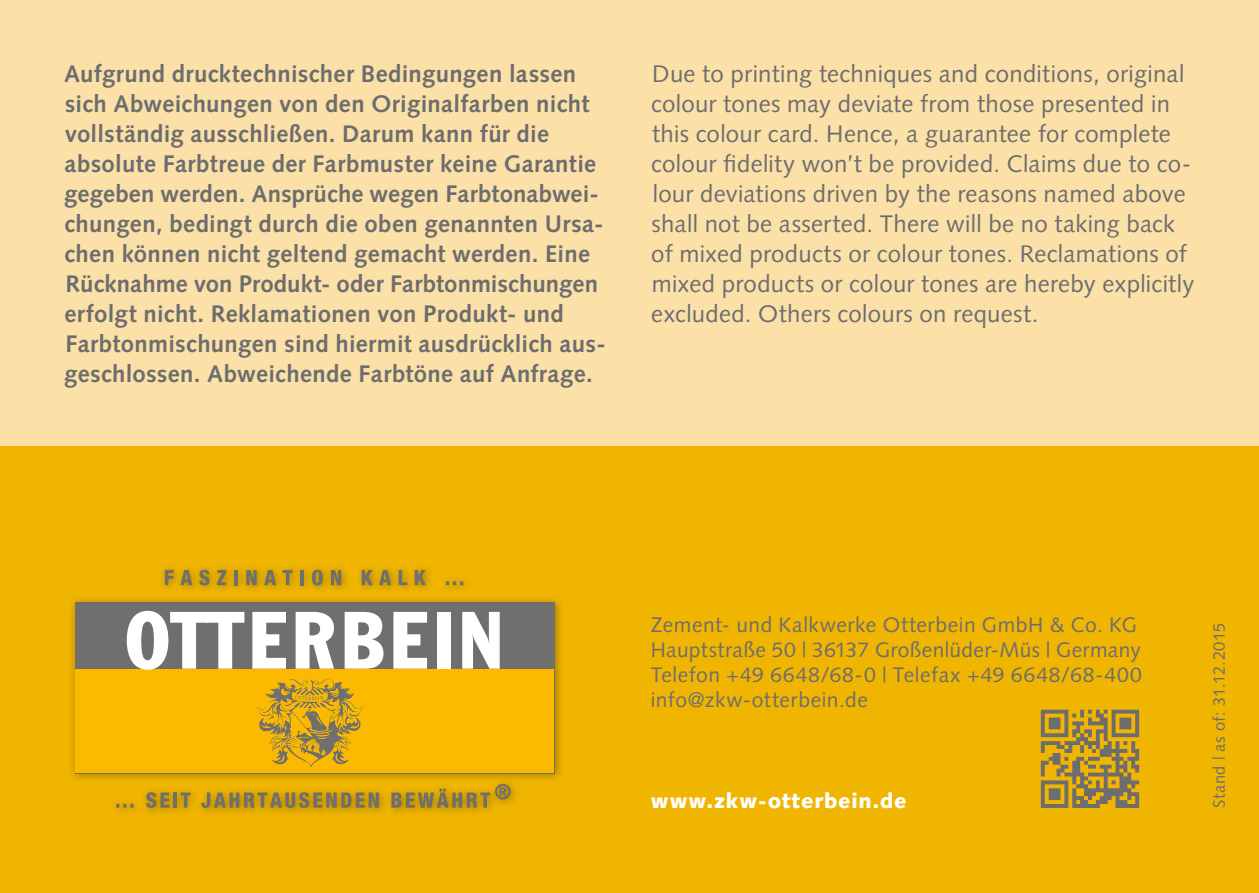
<style>
.page{position:relative;width:1259px;height:893px;background:#fff}
.page>*{position:absolute;margin:0;border:0;box-sizing:border-box;transform-origin:0 0}
.t1{font:700 24px/30px "Syntax LT Std";letter-spacing:.01em;color:#6d6d6e}
.t2{font:24px/30px "Syntax LT Std";letter-spacing:.01em;color:#6d6d6e}
.t3{font:21px/25.2px "Syntax LT Std";letter-spacing:.025em;color:#6d6d6e}
.t4{font:900 21px "Syntax LT Std";letter-spacing:.035em;color:#fff}
.t5{font:16.5px "Syntax LT Std";letter-spacing:.025em;color:#6d6d6e}
</style>
<div class="page">
<div style="left:0;top:0;width:1259px;height:446px;background:#fbe0a8"></div>
<div style="left:0;top:446px;width:1259px;height:447px;background:#f0b500"></div>
<div style="left:69px;top:564px;width:495px;height:253px;background:#000;opacity:.3"></div>
<div style="left:76px;top:603px;width:478px;height:66px;background:#6f6f6e"></div>
<div style="left:75px;top:669px;width:479px;height:104px;background:#fbba00"></div>
<svg style="left:127px;top:611px;width:117px;height:59px"></svg>
<svg style="left:252px;top:612px;width:34px;height:57px"></svg>
<svg style="left:296px;top:612px;width:38px;height:57px"></svg>
<svg style="left:345px;top:612px;width:38px;height:57px"></svg>
<svg style="left:393px;top:612px;width:34px;height:57px"></svg>
<div style="left:437px;top:612px;width:13px;height:57px;background:#fff"></div>
<svg style="left:462px;top:612px;width:38px;height:57px"></svg>
<svg style="left:257px;top:679px;width:105px;height:88px"></svg>
<svg style="left:165px;top:570px;width:9px;height:15px"></svg>
<svg style="left:180px;top:570px;width:12px;height:15px"></svg>
<svg style="left:199px;top:570px;width:10px;height:15px"></svg>
<svg style="left:217px;top:570px;width:9px;height:15px"></svg>
<hr style="left:234px;top:570px;width:4px;height:15px;background:#6f6f6e">
<svg style="left:246px;top:570px;width:11px;height:15px"></svg>
<svg style="left:264px;top:570px;width:12px;height:15px"></svg>
<svg style="left:283px;top:570px;width:10px;height:15px"></svg>
<hr style="left:300px;top:570px;width:4px;height:15px;background:#6f6f6e">
<svg style="left:312px;top:570px;width:11px;height:15px"></svg>
<svg style="left:331px;top:570px;width:10px;height:15px"></svg>
<svg style="left:362px;top:570px;width:11px;height:15px"></svg>
<svg style="left:379px;top:570px;width:12px;height:15px"></svg>
<svg style="left:398px;top:570px;width:9px;height:15px"></svg>
<svg style="left:415px;top:570px;width:11px;height:15px"></svg>
<svg style="left:446px;top:581px;width:17px;height:4px"></svg>
<svg style="left:116px;top:804px;width:18px;height:4px"></svg>
<svg style="left:146px;top:792px;width:23px;height:16px"></svg>
<hr style="left:173px;top:792px;width:4px;height:16px;background:#6f6f6e">
<svg style="left:181px;top:792px;width:10px;height:16px"></svg>
<svg style="left:201px;top:792px;width:178px;height:16px;background:#a38834"></svg>
<svg style="left:391px;top:784px;width:119px;height:24px"></svg>
<svg style="left:1041px;top:710px;width:98px;height:98px"></svg>
<p class="t1" style="left:64px;top:59px;width:543px">Aufgrund drucktechnischer Bedingungen lassen sich Abweichungen von den Originalfarben nicht vollständig ausschließen. Darum kann für die absolute Farbtreue der Farbmuster keine Garantie gegeben werden. Ansprüche wegen Farbtonabwei&shy;chungen, bedingt durch die oben genannten Ursa&shy;chen können nicht geltend gemacht werden. Eine Rücknahme von Produkt- oder Farbtonmischungen erfolgt nicht. Reklamationen von Produkt- und Farbtonmischungen sind hiermit ausdrücklich aus&shy;geschlossen. Abweichende Farbtöne auf Anfrage.</p>
<p class="t2" style="left:651px;top:59px;width:544px">Due to printing techniques and conditions, original colour tones may deviate from those presented in this colour card. Hence, a guarantee for complete colour fidelity won’t be provided. Claims due to co&shy;lour deviations driven by the reasons named above shall not be asserted. There will be no taking back of mixed products or colour tones. Reclamations of mixed products or colour tones are hereby explicitly excluded. Others colours on request.</p>
<p class="t3" style="left:651px;top:612px;width:492px">Zement- und Kalkwerke Otterbein GmbH &amp; Co. KG Hauptstraße 50 | 36137 Großenlüder-Müs | Germany Telefon +49 6648/68-0 | Telefax +49 6648/68-400 info@zkw-otterbein.de</p>
<p class="t4" style="left:651px;top:788px;width:257px">www.zkw-otterbein.de</p>
<p class="t5" style="left:1209px;top:808px;width:186px;rotate:-90deg">Stand | as of: 31.12.2015</p>
</div>
